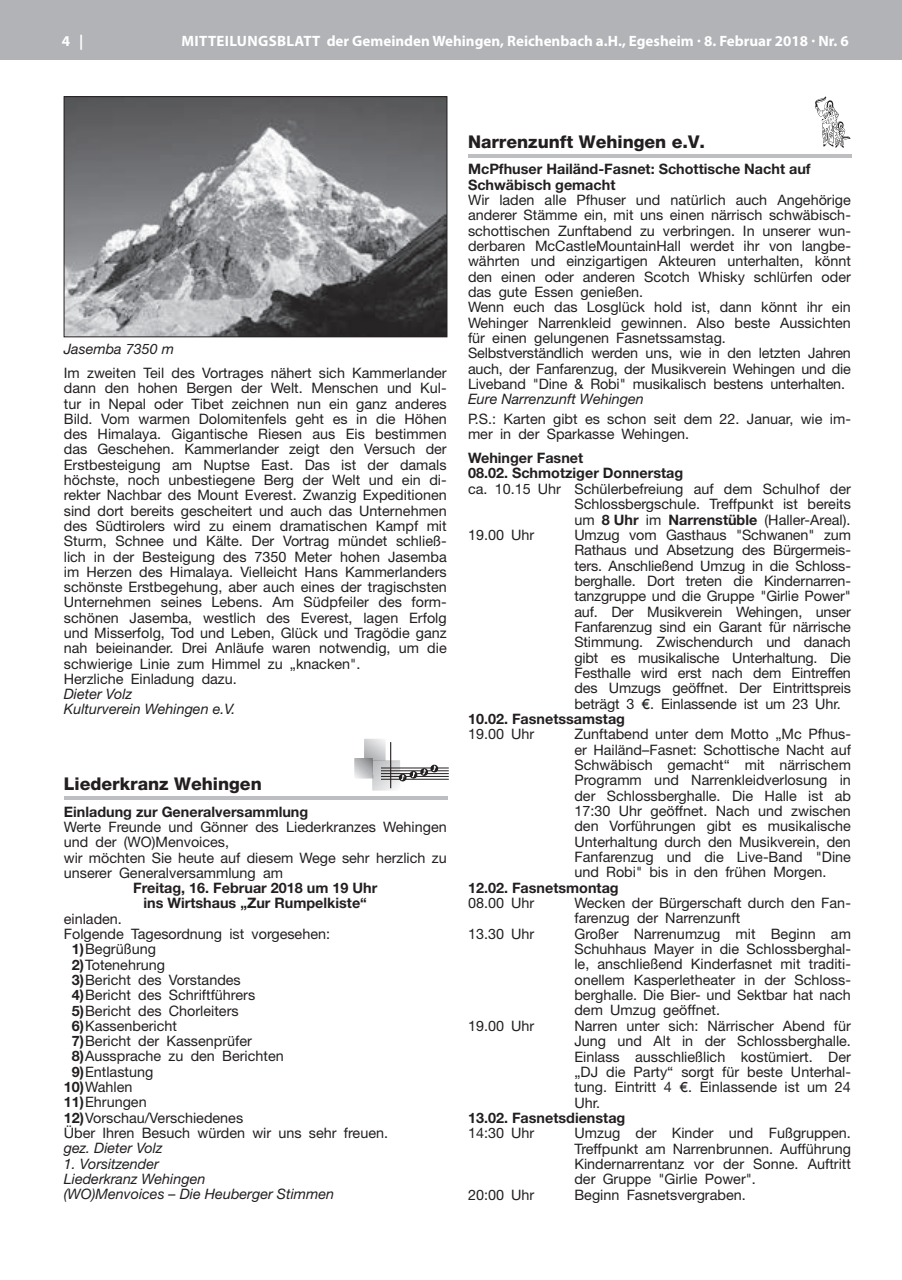
<style>
.page{position:relative;width:902px;height:1280px;background:#fff}
.page>*{position:absolute;margin:0;border:0;box-sizing:border-box;transform-origin:0 0}
.t1{font:800 17.55px "Helvetica Neue";color:#231f20}
.t2{font:700 15px "Myriad Pro";color:#fff}
.t3{font:14.4px/15.3px "Helvetica Neue";color:#231f20}
.t4{font:700 14.4px/15.3px "Helvetica Neue";color:#231f20}
.t5{font:italic 14.4px/15.3px "Helvetica Neue";color:#231f20}
.s1{font-weight:700}
.s2{font-family:"Gill Sans"}
</style>
<div class="page">
<hr style="left:901px;top:0;width:1px;height:60px;background:#b2b3b7">
<div style="left:0;top:0;width:901px;height:60px;background:#b2b3b7"></div>
<img style="left:66px;top:98px;width:379px;height:237px">
<div style="left:64px;top:96px;width:383px;height:241px;border:1px solid #231f20"></div>
<hr style="left:381px;top:768px;width:67px;height:1px;background:#231f20">
<hr style="left:381px;top:770px;width:67px;height:1px;background:#231f20">
<hr style="left:381px;top:773px;width:67px;height:1px;background:#231f20">
<hr style="left:381px;top:776px;width:67px;height:1px;background:#231f20">
<hr style="left:381px;top:779px;width:67px;height:1px;background:#231f20">
<svg style="left:354px;top:739px;width:50px;height:52px"></svg>
<svg style="left:409px;top:771px;width:8px;height:8px"></svg>
<svg style="left:411px;top:772px;width:4px;height:5px"></svg>
<svg style="left:420px;top:768px;width:8px;height:8px"></svg>
<svg style="left:422px;top:769px;width:4px;height:6px"></svg>
<div style="left:430px;top:765px;width:8px;height:7px;background:#231f20;border-radius:50%"></div>
<svg style="left:432px;top:765px;width:4px;height:6px"></svg>
<hr style="left:64px;top:796px;width:383px;height:4px;background:#bdbec1">
<svg style="left:815px;top:96px;width:35px;height:52px"></svg>
<hr style="left:468px;top:154px;width:383px;height:3px;background:#bdbec1">
<p class="t2" style="left:62px;top:31px;width:23px">4 |</p>
<p class="t2" style="left:181px;top:31px;width:668px">MITTEILUNGSBLATT der Gemeinden Wehingen, Reichenbach a.H., Egesheim · 8. Februar 2018 · Nr. 6</p>
<p class="t5" style="left:64px;top:341px;width:112px">Jasemba 7350 m</p>
<p class="t3" style="left:64px;top:365px;width:384px">Im zweiten Teil des Vortrages nähert sich Kammerlander dann den hohen Bergen der Welt. Menschen und Kul&shy;tur in Nepal oder Tibet zeichnen nun ein ganz anderes Bild. Vom warmen Dolomitenfels geht es in die Höhen des Himalaya. Gigantische Riesen aus Eis bestimmen das Geschehen. Kammerlander zeigt den Versuch der Erstbesteigung am Nuptse East. Das ist der damals höchste, noch unbestiegene Berg der Welt und ein di&shy;rekter Nachbar des Mount Everest. Zwanzig Expeditionen sind dort bereits gescheitert und auch das Unternehmen des Südtirolers wird zu einem dramatischen Kampf mit Sturm, Schnee und Kälte. Der Vortrag mündet schließ&shy;lich in der Besteigung des 7350 Meter hohen Jasemba im Herzen des Himalaya. Vielleicht Hans Kammerlanders schönste Erstbegehung, aber auch eines der tragischsten Unternehmen seines Lebens. Am Südpfeiler des form&shy;schönen Jasemba, westlich des Everest, lagen Erfolg und Misserfolg, Tod und Leben, Glück und Tragödie ganz nah beieinander. Drei Anläufe waren notwendig, um die schwierige Linie zum Himmel zu „knacken".<br>Herzliche Einladung dazu.</p>
<p class="t5" style="left:64px;top:686px;width:173px">Dieter Volz<br>Kulturverein Wehingen e.V.</p>
<p class="t1" style="left:64px;top:773px;width:199px">Liederkranz Wehingen</p>
<p class="t4" style="left:64px;top:803px;width:246px">Einladung zur Generalversammlung</p>
<p class="t3" style="left:64px;top:819px;width:384px">Werte Freunde und Gönner des Liederkranzes Wehingen und der (WO)Menvoices,<br>wir möchten Sie heute auf diesem Wege sehr herzlich zu unserer Generalversammlung am</p>
<p class="t4" style="left:133px;top:880px;width:245px;text-align:center">Freitag, 16. Februar 2018 um 19 Uhr ins Wirtshaus „Zur Rumpelkiste“</p>
<p class="t3" style="left:64px;top:911px;width:268px">einladen.<br>Folgende Tagesordnung ist vorgesehen:</p>
<p class="t3" style="left:72px;top:941px;width:86px"><span class="s1">1)</span> Begrüßung</p>
<p class="t3" style="left:72px;top:956px;width:95px"><span class="s1">2)</span> Totenehrung</p>
<p class="t3" style="left:72px;top:972px;width:170px"><span class="s1">3)</span> Bericht des Vorstandes</p>
<p class="t3" style="left:72px;top:987px;width:185px"><span class="s1">4)</span> Bericht des Schriftführers</p>
<p class="t3" style="left:72px;top:1002px;width:168px"><span class="s1">5)</span> Bericht des Chorleiters</p>
<p class="t3" style="left:72px;top:1018px;width:107px"><span class="s1">6)</span> Kassenbericht</p>
<p class="t3" style="left:72px;top:1033px;width:182px"><span class="s1">7)</span> Bericht der Kassenprüfer</p>
<p class="t3" style="left:72px;top:1048px;width:213px"><span class="s1">8)</span> Aussprache zu den Berichten</p>
<p class="t3" style="left:72px;top:1064px;width:83px"><span class="s1">9)</span> Entlastung</p>
<p class="t3" style="left:64px;top:1079px;width:70px"><span class="s1">10)</span> Wahlen</p>
<p class="t3" style="left:64px;top:1094px;width:84px"><span class="s1">11)</span> Ehrungen</p>
<p class="t3" style="left:64px;top:1109px;width:326px"><span class="s1">12)</span> Vorschau/Verschiedenes<br>Über Ihren Besuch würden wir uns sehr freuen.</p>
<p class="t5" style="left:64px;top:1140px;width:100px">gez. Dieter Volz</p>
<p class="t5" style="left:64px;top:1155px;width:272px">1. Vorsitzender<br>Liederkranz Wehingen<br>(WO)Menvoices – Die Heuberger Stimmen</p>
<p class="t1" style="left:468px;top:131px;width:238px">Narrenzunft Wehingen e.V.</p>
<p class="t4" style="left:468px;top:161px;width:344px">McPfhuser Hailänd-Fasnet: Schottische Nacht auf<br>Schwäbisch gemacht</p>
<p class="t3" style="left:468px;top:192px;width:384px">Wir laden alle Pfhuser und natürlich auch Angehörige anderer Stämme ein, mit uns einen närrisch schwäbisch&shy;schottischen Zunftabend zu verbringen. In unserer wun&shy;derbaren McCastleMountainHall werdet ihr von langbe&shy;währten und einzigartigen Akteuren unterhalten, könnt den einen oder anderen Scotch Whisky schlürfen oder das gute Essen genießen.<br>Wenn euch das Losglück hold ist, dann könnt ihr ein Wehinger Narrenkleid gewinnen. Also beste Aussichten für einen gelungenen Fasnetssamstag.<br>Selbstverständlich werden uns, wie in den letzten Jahren auch, der Fanfarenzug, der Musikverein Wehingen und die Liveband "Dine &amp; Robi" musikalisch bestens unterhalten.</p>
<p class="t5" style="left:468px;top:391px;width:177px">Eure Narrenzunft Wehingen</p>
<p class="t3" style="left:468px;top:411px;width:384px">P.S.: Karten gibt es schon seit dem 22. Januar, wie im&shy;mer in der Sparkasse Wehingen.</p>
<p class="t4" style="left:468px;top:450px;width:217px">Wehinger Fasnet<br>08.02. Schmotziger Donnerstag</p>
<p class="t3" style="left:468px;top:481px;width:384px">ca. 10.15 Uhr Schülerbefreiung auf dem Schulhof der</p>
<p class="t3" style="left:574px;top:496px;width:278px">Schlossbergschule. Treffpunkt ist bereits</p>
<p class="t3" style="left:574px;top:511px;width:277px">um <span class="s1">8 Uhr</span> im <span class="s1">Narrenstüble</span> (Haller-Areal).</p>
<p class="t3" style="left:468px;top:527px;width:68px">19.00 Uhr</p>
<p class="t3" style="left:574px;top:527px;width:278px">Umzug vom Gasthaus "Schwanen" zum</p>
<p class="t3" style="left:574px;top:542px;width:278px">Rathaus und Absetzung des Bürgermeis-</p>
<p class="t3" style="left:574px;top:557px;width:278px">ters. Anschließend Umzug in die Schloss-</p>
<p class="t3" style="left:574px;top:573px;width:278px">berghalle. Dort treten die Kindernarren-</p>
<p class="t3" style="left:574px;top:588px;width:278px">tanzgruppe und die Gruppe "Girlie Power"</p>
<p class="t3" style="left:574px;top:603px;width:278px">auf. Der Musikverein Wehingen, unser</p>
<p class="t3" style="left:574px;top:619px;width:278px">Fanfarenzug sind ein Garant für närrische</p>
<p class="t3" style="left:574px;top:634px;width:278px">Stimmung. Zwischendurch und danach</p>
<p class="t3" style="left:574px;top:650px;width:278px">gibt es musikalische Unterhaltung. Die</p>
<p class="t3" style="left:574px;top:665px;width:278px">Festhalle wird erst nach dem Eintreffen</p>
<p class="t3" style="left:574px;top:680px;width:278px">des Umzugs geöffnet. Der Eintrittspreis</p>
<p class="t3" style="left:574px;top:696px;width:268px">beträgt 3 <span class="s2">€</span>. Einlassende ist um 23 Uhr.</p>
<p class="t4" style="left:468px;top:711px;width:158px">10.02. Fasnetssamstag</p>
<p class="t3" style="left:468px;top:726px;width:68px">19.00 Uhr</p>
<p class="t3" style="left:574px;top:726px;width:278px;text-align:justify">Zunftabend unter dem Motto „Mc Pfhus&shy;er Hailänd–Fasnet: Schottische Nacht auf Schwäbisch gemacht“ mit närrischem Programm und Narrenkleidverlosung in der Schlossberghalle. Die Halle ist ab 17:30 Uhr geöffnet. Nach und zwischen den Vorführungen gibt es musikalische Unterhaltung durch den Musikverein, den Fanfarenzug und die Live-Band "Dine und Robi" bis in den frühen Morgen.</p>
<p class="t4" style="left:468px;top:880px;width:152px">12.02. Fasnetsmontag</p>
<p class="t3" style="left:468px;top:895px;width:68px">08.00 Uhr</p>
<p class="t3" style="left:574px;top:895px;width:278px">Wecken der Bürgerschaft durch den Fan&shy;farenzug der Narrenzunft</p>
<p class="t3" style="left:468px;top:926px;width:68px">13.30 Uhr</p>
<p class="t3" style="left:574px;top:926px;width:278px;text-align:justify">Großer Narrenumzug mit Beginn am Schuhhaus Mayer in die Schlossberghal&shy;le, anschließend Kinderfasnet mit traditi&shy;onellem Kasperletheater in der Schloss&shy;berghalle. Die Bier- und Sektbar hat nach dem Umzug geöffnet.</p>
<p class="t3" style="left:468px;top:1018px;width:68px">19.00 Uhr</p>
<p class="t3" style="left:574px;top:1018px;width:278px;text-align:justify">Narren unter sich: Närrischer Abend für Jung und Alt in der Schlossberghalle.<br>Einlass ausschließlich kostümiert. Der „DJ die Party“ sorgt für beste Unterhal&shy;tung. Eintritt 4 <span class="s2">€</span>. Einlassende ist um 24<br>Uhr.</p>
<p class="t4" style="left:468px;top:1110px;width:159px">13.02. Fasnetsdienstag</p>
<p class="t3" style="left:468px;top:1125px;width:68px">14:30 Uhr</p>
<p class="t3" style="left:574px;top:1125px;width:278px;text-align:justify">Umzug der Kinder und Fußgruppen.<br>Treffpunkt am Narrenbrunnen. Aufführung Kindernarrentanz vor der Sonne. Auftritt der Gruppe "Girlie Power".</p>
<p class="t3" style="left:468px;top:1186px;width:68px">20:00 Uhr</p>
<p class="t3" style="left:574px;top:1186px;width:173px">Beginn Fasnetsvergraben.</p>
</div>
